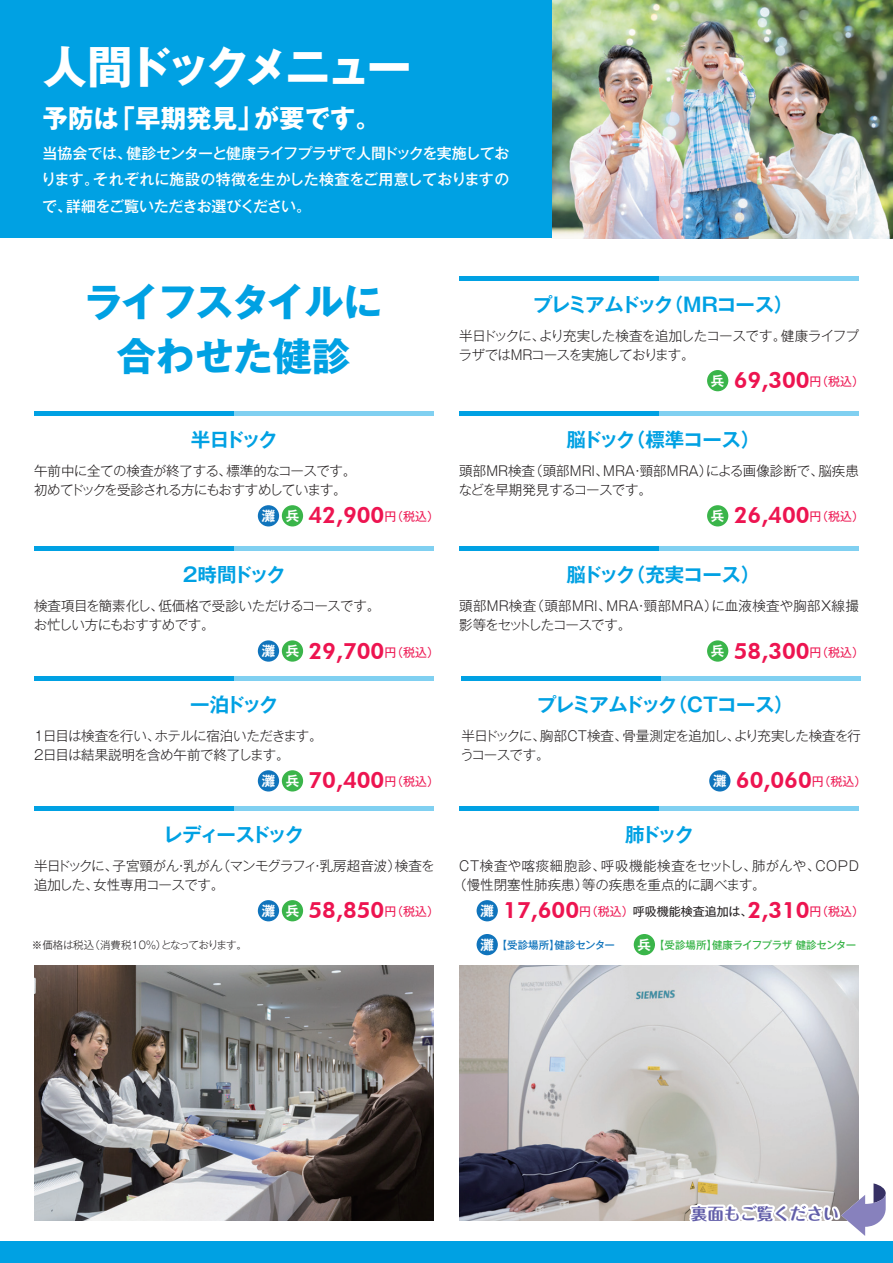
<style>
.page{position:relative;width:893px;height:1263px;background:#fff}
.page>*{position:absolute;margin:0;border:0;box-sizing:border-box;transform-origin:0 0}
.t1{font:700 45px "Gothic MB101 Pro";letter-spacing:-.105em;color:#fff}
.t2{font:700 39px/54px "Gothic MB101 Pro";letter-spacing:-.015em;color:#00a1e3;text-align:center}
.t3{font:700 25.5px "Gothic MB101 Pro";color:#fff}
.t4{font:800 22.5px "Futura BT";color:#ed1450}
.t5{font:700 19.5px "Gothic MB101 Pro De";letter-spacing:-.095em;color:#00a1e3}
.t6{font:700 19.5px "Gothic MB101 Pro De";letter-spacing:-.14em;color:#00a1e3}
.t7{font:700 19.5px "Gothic MB101 Pro De";letter-spacing:-.045em;color:#00a1e3}
.t8{font:700 16.5px "Maru Fo Pro";color:#625ea9}
.t9{font:500 15px/26.2px "Gothic MB101 Pro";letter-spacing:-.015em;color:#fff;text-align:justify}
.t10{font:300 13.5px/19.5px "Gothic MB101 Pro";letter-spacing:-.025em;color:#231f20}
.t11{font:300 13.5px/19.5px "Gothic MB101 Pro";letter-spacing:-.05em;color:#231f20}
.t12{font:300 13.5px/19.5px "Gothic MB101 Pro";color:#231f20}
.t13{font:300 13.5px/19.5px "Gothic MB101 Pro";letter-spacing:.005em;color:#231f20}
.t14{font:300 13.5px/19.5px "Gothic MB101 Pro";letter-spacing:.025em;color:#231f20}
.t15{font:300 13.5px/19.5px "Gothic MB101 Pro";letter-spacing:-.045em;color:#231f20}
.t16{font:300 10.5px "Gothic MB101 Pro";letter-spacing:-.03em;color:#231f20}
.t17{font:500 10.5px "Gothic MB101 Pro";letter-spacing:-.04em;color:#3ab54a}
.t18{font:500 10.5px "Gothic MB101 Pro";letter-spacing:-.01em;color:#1074bc}
.s1{font-family:"Gothic MB101 Pro De";font-weight:700;font-size:13.5px;color:#fff}
.s2{font-family:"Gothic MB101 Pro";font-weight:400;font-size:12px}
.s3{font-family:"Gothic MB101 Pro";font-weight:400;font-size:12px;color:#231f20}
</style>
<div class="page">
<div style="left:0;top:1242px;width:893px;height:21px;background:#00a1e3"></div>
<img style="left:552px;top:0;width:341px;height:238px">
<div style="left:0;top:0;width:552px;height:238px;background:#00a1e3"></div>
<hr style="left:34px;top:412px;width:200px;height:4px;background:#00a1e3">
<hr style="left:234px;top:412px;width:200px;height:4px;background:#80d0f1">
<div style="left:258px;top:505px;width:21px;height:21px;background:#1074bc;border-radius:50%"></div>
<div style="left:282px;top:505px;width:21px;height:21px;background:#3ab54a;border-radius:50%"></div>
<hr style="left:34px;top:547px;width:200px;height:4px;background:#00a1e3">
<hr style="left:234px;top:547px;width:200px;height:4px;background:#80d0f1">
<div style="left:258px;top:640px;width:21px;height:22px;background:#1074bc;border-radius:50%"></div>
<div style="left:282px;top:640px;width:21px;height:22px;background:#3ab54a;border-radius:50%"></div>
<hr style="left:34px;top:677px;width:200px;height:4px;background:#00a1e3">
<hr style="left:234px;top:677px;width:200px;height:4px;background:#80d0f1">
<div style="left:258px;top:770px;width:21px;height:21px;background:#1074bc;border-radius:50%"></div>
<div style="left:282px;top:770px;width:21px;height:21px;background:#3ab54a;border-radius:50%"></div>
<div style="left:34px;top:806px;width:200px;height:5px;background:#00a1e3"></div>
<div style="left:234px;top:806px;width:200px;height:5px;background:#80d0f1"></div>
<div style="left:258px;top:900px;width:21px;height:21px;background:#1074bc;border-radius:50%"></div>
<div style="left:282px;top:900px;width:21px;height:21px;background:#3ab54a;border-radius:50%"></div>
<hr style="left:461px;top:677px;width:200px;height:4px;background:#00a1e3">
<hr style="left:661px;top:677px;width:200px;height:4px;background:#80d0f1">
<div style="left:709px;top:770px;width:21px;height:21px;background:#1074bc;border-radius:50%"></div>
<div style="left:459px;top:806px;width:200px;height:5px;background:#00a1e3"></div>
<div style="left:659px;top:806px;width:200px;height:5px;background:#80d0f1"></div>
<div style="left:477px;top:900px;width:21px;height:21px;background:#1074bc;border-radius:50%"></div>
<div style="left:459px;top:276px;width:200px;height:5px;background:#00a1e3"></div>
<div style="left:659px;top:276px;width:200px;height:5px;background:#80d0f1"></div>
<div style="left:707px;top:370px;width:21px;height:21px;background:#3ab54a;border-radius:50%"></div>
<hr style="left:459px;top:412px;width:200px;height:4px;background:#00a1e3">
<hr style="left:659px;top:412px;width:200px;height:4px;background:#80d0f1">
<div style="left:707px;top:505px;width:21px;height:21px;background:#3ab54a;border-radius:50%"></div>
<hr style="left:459px;top:547px;width:200px;height:4px;background:#00a1e3">
<hr style="left:659px;top:547px;width:200px;height:4px;background:#80d0f1">
<div style="left:707px;top:640px;width:21px;height:22px;background:#3ab54a;border-radius:50%"></div>
<div style="left:477px;top:934px;width:21px;height:21px;background:#1074bc;border-radius:50%"></div>
<div style="left:634px;top:934px;width:21px;height:21px;background:#3ab54a;border-radius:50%"></div>
<img style="left:34px;top:965px;width:400px;height:255px">
<img style="left:459px;top:965px;width:400px;height:255px">
<svg style="left:686px;top:1183px;width:200px;height:53px"></svg>
<h1 class="t1" style="left:43px;top:29px;width:371px">人間ドックメニュー</h1>
<h3 class="t3" style="left:43px;top:97px;width:340px">予防は「早期発見」が要です。</h3>
<p class="t9" style="left:41px;top:138px;width:470px">当協会では、健診センターと健康ライフプラザで人間ドックを実施しております。それぞれに施設の特徴を生かした検査をご用意しておりますので、詳細をご覧いただきお選びください。</p>
<h2 class="t2" style="left:84px;top:271px;width:300px">ライフスタイルに合わせた健診</h2>
<h3 class="t5" style="left:533px;top:288px;width:262px">プレミアムドック（MRコース）</h3>
<p class="t11" style="left:459px;top:324px;width:402px">半日ドックに、より充実した検査を追加したコースです。健康ライフプラザではMRコースを実施しております。</p>
<h3 class="t4" style="left:711px;top:366px;width:155px"><span class="s1">兵</span> 69,300<span class="s2">円（税込）</span></h3>
<h3 class="t6" style="left:191px;top:423px;width:88px">半日ドック</h3>
<h3 class="t7" style="left:567px;top:423px;width:195px">脳ドック（標準コース）</h3>
<p class="t10" style="left:34px;top:459px;width:324px">午前中に全ての検査が終了する、標準的なコースです。初めてドックを受診される方にもおすすめしています。</p>
<p class="t13" style="left:459px;top:459px;width:402px">頭部MR検査（頭部MRI、MRA・頸部MRA）による画像診断で、脳疾患などを早期発見するコースです。</p>
<h3 class="t4" style="left:262px;top:502px;width:179px"><span class="s1">灘 兵</span> 42,900<span class="s2">円（税込）</span></h3>
<h3 class="t4" style="left:711px;top:502px;width:155px"><span class="s1">兵</span> 26,400<span class="s2">円（税込）</span></h3>
<h3 class="t6" style="left:183px;top:558px;width:105px">2時間ドック</h3>
<h3 class="t7" style="left:567px;top:558px;width:195px">脳ドック（充実コース）</h3>
<p class="t10" style="left:34px;top:594px;width:348px">検査項目を簡素化し、低価格で受診いただけるコースです。お忙しい方にもおすすめです。</p>
<p class="t14" style="left:459px;top:594px;width:401px">頭部MR検査（頭部MRI、MRA・頸部MRA）に血液検査や胸部X線撮影等をセットしたコースです。</p>
<h3 class="t4" style="left:262px;top:637px;width:179px"><span class="s1">灘 兵</span> 29,700<span class="s2">円（税込）</span></h3>
<h3 class="t4" style="left:711px;top:637px;width:155px"><span class="s1">兵</span> 58,300<span class="s2">円（税込）</span></h3>
<h3 class="t6" style="left:190px;top:688px;width:90px">一泊ドック</h3>
<h3 class="t5" style="left:537px;top:688px;width:258px">プレミアムドック（CTコース）</h3>
<p class="t15" style="left:32px;top:724px;width:292px">１日目は検査を行い、ホテルに宿泊いただきます。<br>２日目は結果説明を含め午前で終了します。</p>
<p class="t11" style="left:460px;top:724px;width:402px">半日ドックに、胸部CT検査、骨量測定を追加し、より充実した検査を行うコースです。</p>
<h3 class="t4" style="left:262px;top:767px;width:179px"><span class="s1">灘 兵</span> 70,400<span class="s2">円（税込）</span></h3>
<h3 class="t4" style="left:713px;top:767px;width:155px"><span class="s1">灘</span> 60,060<span class="s2">円（税込）</span></h3>
<h3 class="t6" style="left:163px;top:818px;width:142px">レディースドック</h3>
<h3 class="t6" style="left:625px;top:818px;width:70px">肺ドック</h3>
<p class="t10" style="left:34px;top:854px;width:402px">半日ドックに、子宮頸がん・乳がん（マンモグラフィ・乳房超音波）検査を追加した、女性専用コースです。</p>
<p class="t12" style="left:453px;top:854px;width:407px;text-indent:6px">CT検査や喀痰細胞診、呼吸機能検査をセットし、肺がんや、COPD（慢性閉塞性肺疾患）等の疾患を重点的に調べます。</p>
<h3 class="t4" style="left:262px;top:896px;width:179px"><span class="s1">灘 兵</span> 58,850<span class="s2">円（税込）</span></h3>
<h3 class="t4" style="left:480px;top:896px;width:385px"><span class="s1">灘</span> 17,600<span class="s2">円（税込）</span><span class="s3">呼吸機能検査追加は、</span>2,310<span class="s2">円（税込）</span></h3>
<p class="t16" style="left:32px;top:936px;width:217px">※価格は税込（消費税10％）となっております。</p>
<p class="t18" style="left:480px;top:936px;width:136px"><span class="s1">灘</span>【受診場所】健診センター</p>
<p class="t17" style="left:638px;top:936px;width:220px"><span class="s1">兵</span>【受診場所】健康ライフプラザ 健診センター</p>
<p class="t8" style="left:691px;top:1200px;width:150px">裏面もご覧ください</p>
</div>
